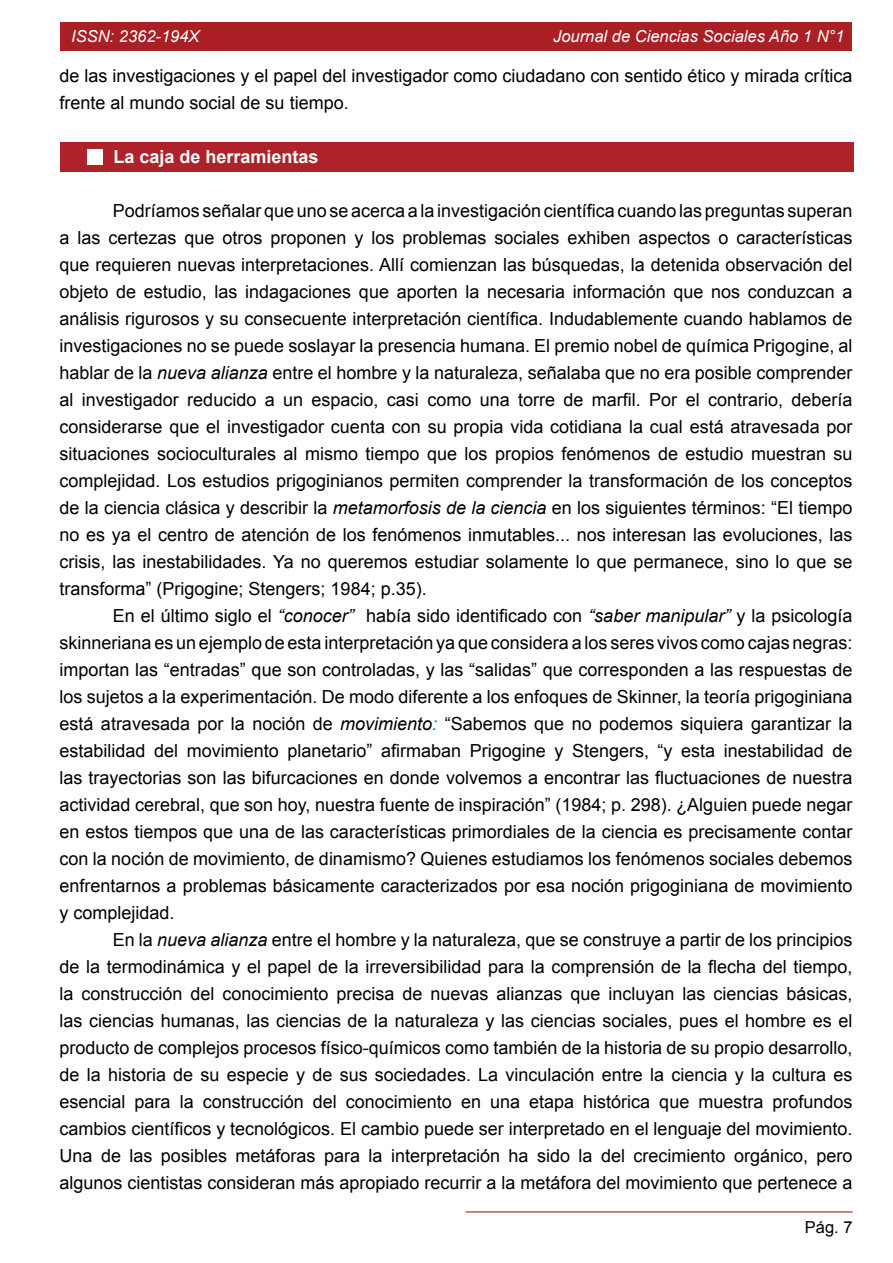
<style>
.page{position:relative;width:893px;height:1263px;background:#fff}
.page>*{position:absolute;margin:0;border:0;box-sizing:border-box;transform-origin:0 0}
.t1{font:18px/27px "Arial";color:#000;text-align:justify}
.t2{font:700 18px "Arial";color:#fff}
.t3{font:italic 16.5px "Arial";color:#fff}
.t4{font:16.5px "Arial";color:#000}
.s1{font-style:italic}
.s2{font-style:italic;color:#0070c0}
</style>
<div class="page">
<div style="left:60px;top:22px;width:792px;height:28px;background:#a91f23"></div>
<hr style="left:466px;top:1211px;width:387px;height:1px;background:#a91f23">
<div style="left:60px;top:142px;width:793px;height:30px;background:#ae222a"></div>
<div style="left:88px;top:150px;width:15px;height:15px;background:#fff"></div>
<p class="t3" style="left:71px;top:25px;width:130px">ISSN: 2362-194X</p>
<p class="t3" style="left:553px;top:25px;width:293px">Journal de Ciencias Sociales Año 1 N°1</p>
<p class="t1" style="left:60px;top:63px;width:794px">de las investigaciones y el papel del investigador como ciudadano con sentido ético y mirada crítica frente al mundo social de su tiempo.</p>
<p class="t2" style="left:114px;top:145px;width:207px">La caja de herramientas</p>
<p class="t1" style="left:60px;top:198px;width:794px;text-indent:53px">Podríamos señalar que uno se acerca a la investigación científica cuando las preguntas superan a las certezas que otros proponen y los problemas sociales exhiben aspectos o características que requieren nuevas interpretaciones. Allí comienzan las búsquedas, la detenida observación del objeto de estudio, las indagaciones que aporten la necesaria información que nos conduzcan a análisis rigurosos y su consecuente interpretación científica. Indudablemente cuando hablamos de investigaciones no se puede soslayar la presencia humana. El premio nobel de química Prigogine, al hablar de la <span class="s1">nueva alianza</span> entre el hombre y la naturaleza, señalaba que no era posible comprender al investigador reducido a un espacio, casi como una torre de marfil. Por el contrario, debería considerarse que el investigador cuenta con su propia vida cotidiana la cual está atravesada por situaciones socioculturales al mismo tiempo que los propios fenómenos de estudio muestran su complejidad. Los estudios prigoginianos permiten comprender la transformación de los conceptos de la ciencia clásica y describir la <span class="s1">metamorfosis de la ciencia</span> en los siguientes términos: “El tiempo no es ya el centro de atención de los fenómenos inmutables... nos interesan las evoluciones, las crisis, las inestabilidades. Ya no queremos estudiar solamente lo que permanece, sino lo que se transforma” (Prigogine; Stengers; 1984; p.35).</p>
<p class="t1" style="left:60px;top:603px;width:795px;text-indent:53px">En el último siglo el <span class="s1">“conocer”</span> había sido identificado con <span class="s1">“saber manipular”</span> y la psicología skinneriana es un ejemplo de esta interpretación ya que considera a los seres vivos como cajas negras: importan las “entradas” que son controladas, y las “salidas” que corresponden a las respuestas de los sujetos a la experimentación. De modo diferente a los enfoques de Skinner, la teoría prigoginiana está atravesada por la noción de <span class="s1">movimiento</span><span class="s2">:</span> “Sabemos que no podemos siquiera garantizar la estabilidad del movimiento planetario” afirmaban Prigogine y Stengers, “y esta inestabilidad de las trayectorias son las bifurcaciones en donde volvemos a encontrar las fluctuaciones de nuestra actividad cerebral, que son hoy, nuestra fuente de inspiración” (1984; p. 298). ¿Alguien puede negar en estos tiempos que una de las características primordiales de la ciencia es precisamente contar con la noción de movimiento, de dinamismo? Quienes estudiamos los fenómenos sociales debemos enfrentarnos a problemas básicamente caracterizados por esa noción prigoginiana de movimiento y complejidad.</p>
<p class="t1" style="left:60px;top:927px;width:794px;text-indent:53px">En la <span class="s1">nueva alianza</span> entre el hombre y la naturaleza, que se construye a partir de los principios de la termodinámica y el papel de la irreversibilidad para la comprensión de la flecha del tiempo, la construcción del conocimiento precisa de nuevas alianzas que incluyan las ciencias básicas, las ciencias humanas, las ciencias de la naturaleza y las ciencias sociales, pues el hombre es el producto de complejos procesos físico-químicos como también de la historia de su propio desarrollo, de la historia de su especie y de sus sociedades. La vinculación entre la ciencia y la cultura es esencial para la construcción del conocimiento en una etapa histórica que muestra profundos cambios científicos y tecnológicos. El cambio puede ser interpretado en el lenguaje del movimiento.<br>Una de las posibles metáforas para la interpretación ha sido la del crecimiento orgánico, pero algunos cientistas consideran más apropiado recurrir a la metáfora del movimiento que pertenece a</p>
<p class="t4" style="left:805px;top:1216px;width:49px">Pág. 7</p>
</div>
